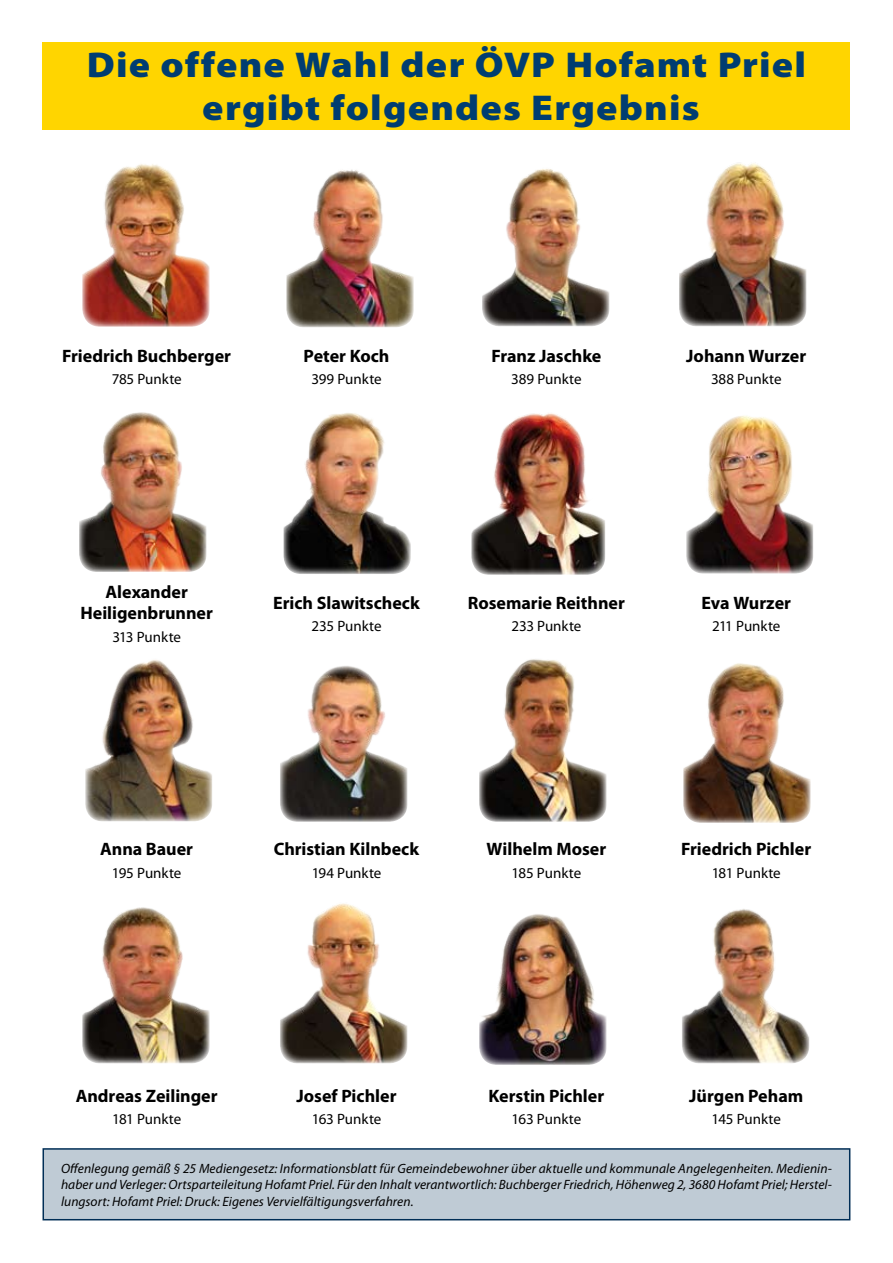
<style>
.page{position:relative;width:893px;height:1263px;background:#fff}
.page>*{position:absolute;margin:0;border:0;box-sizing:border-box;transform-origin:0 0}
.t1{font:900 36px/43.2px "Myriad Pro";letter-spacing:.03em;color:#003d71;text-align:center;scale:1.1 1}
.t2{font:700 18px/21.6px "Myriad Pro";color:#000;text-align:center}
.t3{font:15px "Myriad Pro";letter-spacing:-.01em;color:#000}
.t4{font:italic 13.5px/16.2px "Myriad Pro";letter-spacing:.005em;color:#000;text-align:justify}
</style>
<div class="page">
<div style="left:43px;top:43px;width:807px;height:87px;background:#ffd500"></div>
<img style="left:682px;top:893px;width:127px;height:170px;border-radius:18px">
<img style="left:82px;top:157px;width:128px;height:170px;border-radius:18px">
<img style="left:286px;top:157px;width:128px;height:170px;border-radius:18px">
<img style="left:482px;top:156px;width:127px;height:170px;border-radius:18px">
<img style="left:679px;top:156px;width:127px;height:170px;border-radius:18px">
<img style="left:79px;top:402px;width:127px;height:170px;border-radius:18px">
<img style="left:283px;top:404px;width:128px;height:170px;border-radius:18px">
<img style="left:471px;top:396px;width:134px;height:179px;border-radius:18px">
<img style="left:686px;top:404px;width:127px;height:170px;border-radius:18px">
<img style="left:85px;top:652px;width:127px;height:169px;border-radius:18px">
<img style="left:280px;top:652px;width:127px;height:170px;border-radius:18px">
<img style="left:479px;top:652px;width:128px;height:170px;border-radius:18px">
<img style="left:683px;top:653px;width:128px;height:170px;border-radius:18px">
<img style="left:82px;top:893px;width:128px;height:170px;border-radius:18px">
<img style="left:280px;top:893px;width:127px;height:170px;border-radius:18px">
<img style="left:479px;top:895px;width:128px;height:170px;border-radius:18px">
<div style="left:43px;top:1149px;width:807px;height:71px;background:#bfcbd5"></div>
<div style="left:43px;top:1148px;width:807px;height:72px;border:2px solid #002e56"></div>
<h1 class="t1" style="left:87px;top:42px;width:656px">Die offene Wahl der ÖVP Hofamt Priel ergibt folgendes Ergebnis</h1>
<h2 class="t2" style="left:62px;top:345px;width:170px">Friedrich Buchberger</h2>
<p class="t3" style="left:112px;top:370px;width:72px">785 Punkte</p>
<h2 class="t2" style="left:304px;top:345px;width:87px">Peter Koch</h2>
<p class="t3" style="left:311px;top:370px;width:72px">399 Punkte</p>
<h2 class="t2" style="left:491px;top:345px;width:111px">Franz Jaschke</h2>
<p class="t3" style="left:511px;top:370px;width:72px">389 Punkte</p>
<h2 class="t2" style="left:686px;top:345px;width:122px">Johann Wurzer</h2>
<p class="t3" style="left:711px;top:370px;width:72px">388 Punkte</p>
<h2 class="t2" style="left:80px;top:580px;width:134px">Alexander<br>Heiligenbrunner</h2>
<p class="t3" style="left:112px;top:627px;width:70px">313 Punkte</p>
<h2 class="t2" style="left:273px;top:591px;width:148px">Erich Slawitscheck</h2>
<p class="t3" style="left:311px;top:617px;width:72px">235 Punkte</p>
<h2 class="t2" style="left:468px;top:591px;width:159px">Rosemarie Reithner</h2>
<p class="t3" style="left:511px;top:617px;width:72px">233 Punkte</p>
<h2 class="t2" style="left:701px;top:591px;width:91px">Eva Wurzer</h2>
<p class="t3" style="left:712px;top:617px;width:70px">211 Punkte</p>
<h2 class="t2" style="left:100px;top:838px;width:94px">Anna Bauer</h2>
<p class="t3" style="left:112px;top:863px;width:71px">195 Punkte</p>
<h2 class="t2" style="left:274px;top:838px;width:147px">Christian Kilnbeck</h2>
<p class="t3" style="left:312px;top:863px;width:71px">194 Punkte</p>
<h2 class="t2" style="left:487px;top:838px;width:121px">Wilhelm Moser</h2>
<p class="t3" style="left:512px;top:863px;width:71px">185 Punkte</p>
<h2 class="t2" style="left:681px;top:838px;width:131px">Friedrich Pichler</h2>
<p class="t3" style="left:712px;top:863px;width:71px">181 Punkte</p>
<h2 class="t2" style="left:76px;top:1084px;width:143px">Andreas Zeilinger</h2>
<p class="t3" style="left:112px;top:1110px;width:71px">181 Punkte</p>
<h2 class="t2" style="left:297px;top:1084px;width:101px">Josef Pichler</h2>
<p class="t3" style="left:312px;top:1110px;width:71px">163 Punkte</p>
<h2 class="t2" style="left:488px;top:1084px;width:117px">Kerstin Pichler</h2>
<p class="t3" style="left:512px;top:1110px;width:71px">163 Punkte</p>
<h2 class="t2" style="left:689px;top:1084px;width:116px">Jürgen Peham</h2>
<p class="t3" style="left:712px;top:1110px;width:71px">145 Punkte</p>
<p class="t4" style="left:61px;top:1160px;width:772px">Offenlegung gemäß § 25 Mediengesetz: Informationsblatt für Gemeindebewohner über aktuelle und kommunale Angelegenheiten. Medienin&shy;haber und Verleger: Ortsparteileitung Hofamt Priel. Für den Inhalt verantwortlich: Buchberger Friedrich, Höhenweg 2, 3680 Hofamt Priel; Herstel&shy;lungsort: Hofamt Priel: Druck: Eigenes Vervielfältigungsverfahren.</p>
</div>
